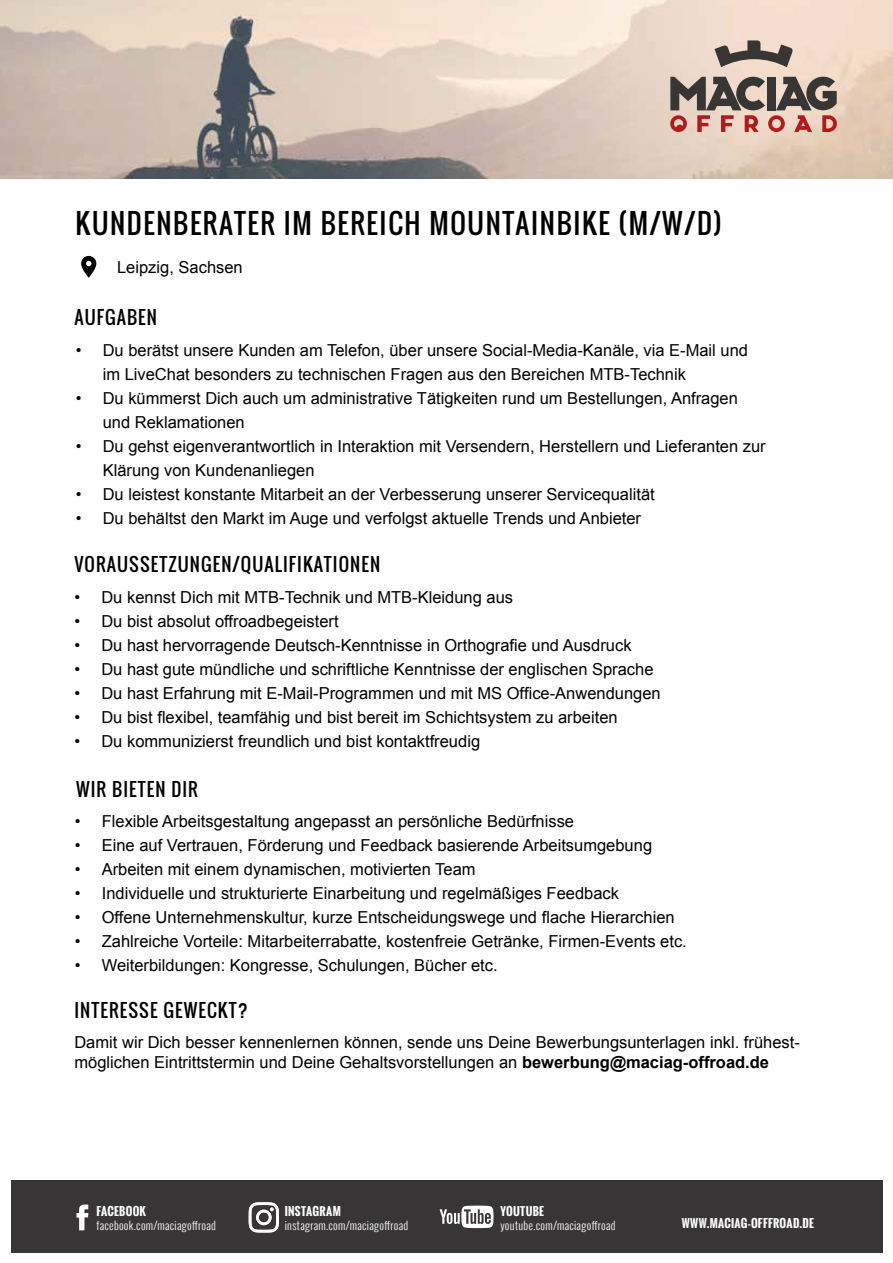
<style>
.page{position:relative;width:893px;height:1263px;background:#fff}
.page>*{position:absolute;margin:0;border:0;box-sizing:border-box;transform-origin:0 0}
.t1{font:27px "Oswald";letter-spacing:.06em;color:#000}
.t2{font:18px "Oswald";letter-spacing:.06em;color:#000}
.t3{font:16.5px/19.8px "Arial";color:#000}
.t4{font:16.5px/24px "Arial";color:#010202}
.t5{font:300 11.25px "Oswald";letter-spacing:.025em;color:#fff}
.t6{font:700 11.25px "Oswald";letter-spacing:.02em;color:#fff}
.s1{font-weight:700}
</style>
<div class="page">
<img style="left:0;top:0;width:893px;height:179px">
<svg style="left:670px;top:77px;width:167px;height:55px;background:#a1847c"></svg>
<svg style="left:714px;top:40px;width:79px;height:27px;background:#988c83"></svg>
<svg style="left:81px;top:256px;width:15px;height:22px"></svg>
<div style="left:11px;top:1180px;width:871px;height:72px;background:#373535"></div>
<svg style="left:249px;top:1202px;width:30px;height:30px"></svg>
<svg style="left:76px;top:1204px;width:12px;height:26px"></svg>
<svg style="left:440px;top:1205px;width:53px;height:23px"></svg>
<h1 class="t1" style="left:76px;top:203px;width:648px">KUNDENBERATER IM BEREICH MOUNTAINBIKE (M/W/D)</h1>
<p class="t3" style="left:117px;top:257px;width:127px">Leipzig, Sachsen</p>
<p class="t2" style="left:74px;top:304px;width:84px">AUFGABEN</p>
<p class="t4" style="left:103px;top:338px;width:647px;text-indent:-27px">• Du berätst unsere Kunden am Telefon, über unsere Social-Media-Kanäle, via E-Mail und im LiveChat besonders zu technischen Fragen aus den Bereichen MTB-Technik</p>
<p class="t4" style="left:103px;top:386px;width:637px;text-indent:-27px">• Du kümmerst Dich auch um administrative Tätigkeiten rund um Bestellungen, Anfragen und Reklamationen</p>
<p class="t4" style="left:103px;top:434px;width:665px;text-indent:-27px">• Du gehst eigenverantwortlich in Interaktion mit Versendern, Herstellern und Lieferanten zur<br>Klärung von Kundenanliegen</p>
<p class="t4" style="left:76px;top:482px;width:581px">• Du leistest konstante Mitarbeit an der Verbesserung unserer Servicequalität</p>
<p class="t4" style="left:76px;top:506px;width:567px">• Du behältst den Markt im Auge und verfolgst aktuelle Trends und Anbieter</p>
<p class="t2" style="left:74px;top:551px;width:307px">VORAUSSETZUNGEN/QUALIFIKATIONEN</p>
<p class="t3" style="left:74px;top:587px;width:440px">• Du kennst Dich mit MTB-Technik und MTB-Kleidung aus</p>
<p class="t3" style="left:74px;top:611px;width:266px">• Du bist absolut offroadbegeistert</p>
<p class="t3" style="left:74px;top:635px;width:559px">• Du hast hervorragende Deutsch-Kenntnisse in Orthografie und Ausdruck</p>
<p class="t3" style="left:74px;top:659px;width:581px">• Du hast gute mündliche und schriftliche Kenntnisse der englischen Sprache</p>
<p class="t3" style="left:74px;top:683px;width:588px">• Du hast Erfahrung mit E-Mail-Programmen und mit MS Office-Anwendungen</p>
<p class="t3" style="left:74px;top:707px;width:545px">• Du bist flexibel, teamfähig und bist bereit im Schichtsystem zu arbeiten</p>
<p class="t3" style="left:74px;top:731px;width:407px">• Du kommunizierst freundlich und bist kontaktfreudig</p>
<p class="t2" style="left:76px;top:775px;width:123px">WIR BIETEN DIR</p>
<p class="t3" style="left:75px;top:812px;width:501px">• Flexible Arbeitsgestaltung angepasst an persönliche Bedürfnisse</p>
<p class="t3" style="left:75px;top:836px;width:579px">• Eine auf Vertrauen, Förderung und Feedback basierende Arbeitsumgebung</p>
<p class="t3" style="left:75px;top:860px;width:402px">• Arbeiten mit einem dynamischen, motivierten Team</p>
<p class="t3" style="left:75px;top:884px;width:546px">• Individuelle und strukturierte Einarbeitung und regelmäßiges Feedback</p>
<p class="t3" style="left:75px;top:908px;width:601px">• Offene Unternehmenskultur, kurze Entscheidungswege und flache Hierarchien</p>
<p class="t3" style="left:75px;top:932px;width:614px">• Zahlreiche Vorteile: Mitarbeiterrabatte, kostenfreie Getränke, Firmen-Events etc.</p>
<p class="t3" style="left:75px;top:956px;width:424px">• Weiterbildungen: Kongresse, Schulungen, Bücher etc.</p>
<p class="t2" style="left:74px;top:997px;width:175px">INTERESSE GEWECKT?</p>
<p class="t3" style="left:74px;top:1033px;width:727px">Damit wir Dich besser kennenlernen können, sende uns Deine Bewerbungsunterlagen inkl. frühest&shy;möglichen Eintrittstermin und Deine Gehaltsvorstellungen an <span class="s1">bewerbung@maciag-offroad.de</span></p>
<p class="t6" style="left:97px;top:1203px;width:51px">FACEBOOK</p>
<p class="t5" style="left:97px;top:1217px;width:121px">facebook.com/maciagoffroad</p>
<p class="t6" style="left:285px;top:1203px;width:57px">INSTAGRAM</p>
<p class="t5" style="left:285px;top:1217px;width:125px">instagram.com/maciagoffroad</p>
<p class="t6" style="left:500px;top:1203px;width:45px">YOUTUBE</p>
<p class="t5" style="left:500px;top:1217px;width:117px">youtube.com/maciagoffroad</p>
<p class="t6" style="left:682px;top:1214px;width:134px">WWW.MACIAG-OFFFROAD.DE</p>
</div>
